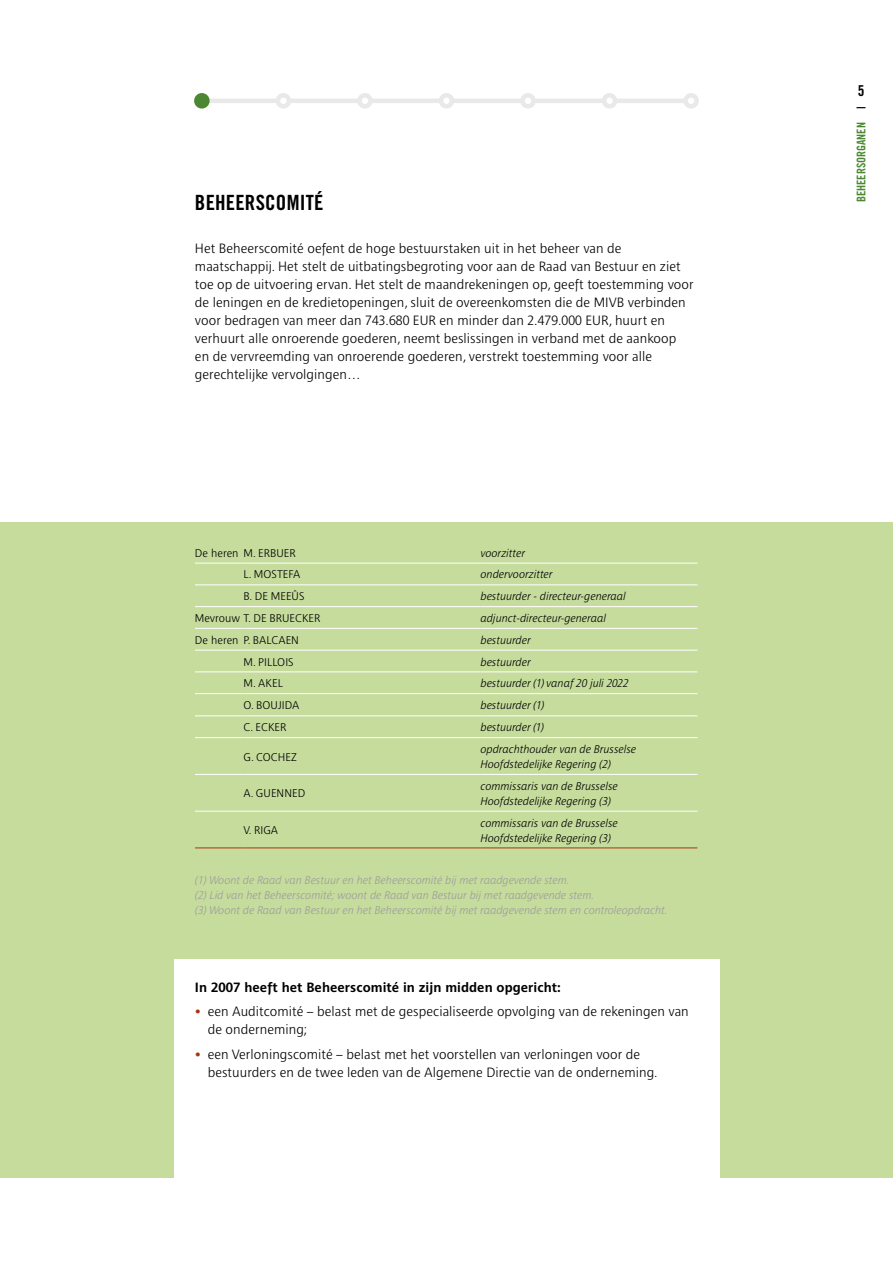
<style>
.page{position:relative;width:893px;height:1263px;background:#fff}
.page>*{position:absolute;margin:0;border:0;box-sizing:border-box;transform-origin:0 0}
.Titre_2{font:21px "Trade Gothic LT Std Bd Cn 20";letter-spacing:.01em;color:#000}
.t1{font:15px "Trade Gothic LT Std Bd Cn 20";color:#000}
.Body_texte{font:300 13.5px/18px "Brusseline";letter-spacing:.005em;color:#000}
.Body_texte-2{font:700 13.5px "Brusseline";letter-spacing:.005em;color:#000}
.t2{font:12px "Trade Gothic LT Std Bd Cn 20";color:#4b8831}
.Body_texte_liste{font:italic 300 11.25px/15px "Brusseline";letter-spacing:.005em;color:#000}
.Notes_bas_de_page{font:italic 300 11.25px "Brusseline";letter-spacing:.005em;color:#9d9c9c}
.Body_texte_liste-2{font:300 11.25px "Brusseline";letter-spacing:.005em;color:#000}
.s1{font-weight:700;color:#ab3411}
.s2{color:#000}
</style>
<div class="page">
<hr style="left:202px;top:99px;width:490px;height:4px;background:#eae9ea">
<div style="left:278px;top:95px;width:11px;height:11px;background:#fff;border-radius:50%"></div>
<div style="left:276px;top:93px;width:15px;height:16px;border:4px solid #eae9ea;border-radius:50%"></div>
<div style="left:359px;top:95px;width:11px;height:11px;background:#fff;border-radius:50%"></div>
<div style="left:357px;top:93px;width:16px;height:16px;border:4px solid #eae9ea;border-radius:50%"></div>
<div style="left:441px;top:95px;width:11px;height:11px;background:#fff;border-radius:50%"></div>
<div style="left:439px;top:93px;width:15px;height:16px;border:4px solid #eae9ea;border-radius:50%"></div>
<div style="left:522px;top:95px;width:11px;height:11px;background:#fff;border-radius:50%"></div>
<div style="left:520px;top:93px;width:16px;height:16px;border:4px solid #eae9ea;border-radius:50%"></div>
<div style="left:604px;top:95px;width:11px;height:11px;background:#fff;border-radius:50%"></div>
<div style="left:602px;top:93px;width:15px;height:16px;border:4px solid #eae9ea;border-radius:50%"></div>
<div style="left:686px;top:95px;width:11px;height:11px;background:#fff;border-radius:50%"></div>
<div style="left:683px;top:93px;width:16px;height:16px;border:4px solid #eae9ea;border-radius:50%"></div>
<div style="left:196px;top:95px;width:11px;height:11px;background:#4b8831;border-radius:50%"></div>
<div style="left:194px;top:93px;width:16px;height:16px;border:4px solid #4b8831;border-radius:50%"></div>
<div style="left:0;top:522px;width:893px;height:656px;background:#c6dc9d"></div>
<div style="left:174px;top:959px;width:545px;height:252px;background:#fff"></div>
<hr style="left:195px;top:563px;width:48px;height:1px;background:#fff">
<hr style="left:243px;top:563px;width:237px;height:1px;background:#fff">
<hr style="left:480px;top:563px;width:217px;height:1px;background:#fff">
<hr style="left:195px;top:584px;width:48px;height:1px;background:#fff">
<hr style="left:243px;top:584px;width:237px;height:1px;background:#fff">
<hr style="left:480px;top:584px;width:217px;height:1px;background:#fff">
<hr style="left:195px;top:606px;width:48px;height:1px;background:#fff">
<hr style="left:243px;top:606px;width:237px;height:1px;background:#fff">
<hr style="left:480px;top:606px;width:217px;height:1px;background:#fff">
<hr style="left:195px;top:628px;width:48px;height:1px;background:#fff">
<hr style="left:243px;top:628px;width:237px;height:1px;background:#fff">
<hr style="left:480px;top:628px;width:217px;height:1px;background:#fff">
<hr style="left:195px;top:650px;width:48px;height:1px;background:#fff">
<hr style="left:243px;top:650px;width:237px;height:1px;background:#fff">
<hr style="left:480px;top:650px;width:217px;height:1px;background:#fff">
<hr style="left:195px;top:671px;width:48px;height:1px;background:#fff">
<hr style="left:243px;top:671px;width:237px;height:1px;background:#fff">
<hr style="left:480px;top:671px;width:217px;height:1px;background:#fff">
<hr style="left:195px;top:693px;width:48px;height:1px;background:#fff">
<hr style="left:243px;top:693px;width:237px;height:1px;background:#fff">
<hr style="left:480px;top:693px;width:217px;height:1px;background:#fff">
<hr style="left:195px;top:715px;width:48px;height:1px;background:#fff">
<hr style="left:243px;top:715px;width:237px;height:1px;background:#fff">
<hr style="left:480px;top:715px;width:217px;height:1px;background:#fff">
<hr style="left:195px;top:737px;width:48px;height:1px;background:#fff">
<hr style="left:243px;top:737px;width:237px;height:1px;background:#fff">
<hr style="left:480px;top:737px;width:217px;height:1px;background:#fff">
<hr style="left:195px;top:774px;width:48px;height:1px;background:#fff">
<hr style="left:243px;top:774px;width:237px;height:1px;background:#fff">
<hr style="left:480px;top:774px;width:217px;height:1px;background:#fff">
<hr style="left:195px;top:811px;width:48px;height:1px;background:#fff">
<hr style="left:243px;top:811px;width:237px;height:1px;background:#fff">
<hr style="left:480px;top:811px;width:217px;height:1px;background:#fff">
<hr style="left:195px;top:847px;width:48px;height:1px;background:#ab3411">
<hr style="left:243px;top:847px;width:237px;height:1px;background:#ab3411">
<hr style="left:480px;top:847px;width:217px;height:1px;background:#ab3411">
<p class="Titre_2" style="left:195px;top:189px;width:130px">BEHEERSCOMITÉ</p>
<p class="Body_texte" style="left:195px;top:239px;width:500px">Het Beheerscomité oefent de hoge bestuurstaken uit in het beheer van de maatschappij. Het stelt de uitbatingsbegroting voor aan de Raad van Bestuur en ziet toe op de uitvoering ervan. Het stelt de maandrekeningen op, geeft toestemming voor de leningen en de kredietopeningen, sluit de overeenkomsten die de MIVB verbinden voor bedragen van meer dan 743.680 EUR en minder dan 2.479.000 EUR, huurt en verhuurt alle onroerende goederen, neemt beslissingen in verband met de aankoop en de vervreemding van onroerende goederen, verstrekt toestemming voor alle gerechtelijke vervolgingen…</p>
<p class="Body_texte_liste-2" style="left:195px;top:547px;width:102px">De heren M. ERBUER</p>
<p class="Body_texte_liste" style="left:480px;top:545px;width:46px">voorzitter</p>
<p class="Body_texte_liste-2" style="left:243px;top:568px;width:58px">L. MOSTEFA</p>
<p class="Body_texte_liste" style="left:480px;top:567px;width:74px">ondervoorzitter</p>
<p class="Body_texte_liste-2" style="left:243px;top:590px;width:62px">B. DE MEEÛS</p>
<p class="Body_texte_liste" style="left:480px;top:589px;width:147px">bestuurder - directeur-generaal</p>
<p class="Body_texte_liste-2" style="left:195px;top:612px;width:127px">Mevrouw T. DE BRUECKER</p>
<p class="Body_texte_liste" style="left:480px;top:611px;width:127px">adjunct-directeur-generaal</p>
<p class="Body_texte_liste-2" style="left:195px;top:634px;width:106px">De heren P. BALCAEN</p>
<p class="Body_texte_liste" style="left:480px;top:632px;width:52px">bestuurder</p>
<p class="Body_texte_liste-2" style="left:243px;top:655px;width:52px">M. PILLOIS</p>
<p class="Body_texte_liste" style="left:480px;top:654px;width:52px">bestuurder</p>
<p class="Body_texte_liste-2" style="left:243px;top:677px;width:41px">M. AKEL</p>
<p class="Body_texte_liste" style="left:480px;top:676px;width:149px">bestuurder (1) vanaf 20 juli 2022</p>
<p class="Body_texte_liste-2" style="left:243px;top:699px;width:57px">O. BOUJIDA</p>
<p class="Body_texte_liste" style="left:480px;top:698px;width:65px">bestuurder (1)</p>
<p class="Body_texte_liste-2" style="left:243px;top:721px;width:45px">C. ECKER</p>
<p class="Body_texte_liste" style="left:480px;top:720px;width:65px">bestuurder (1)</p>
<p class="Body_texte_liste-2" style="left:243px;top:750px;width:55px">G. COCHEZ</p>
<p class="Body_texte_liste" style="left:480px;top:742px;width:157px">opdrachthouder van de Brusselse<br>Hoofdstedelijke Regering (2)</p>
<p class="Body_texte_liste-2" style="left:243px;top:787px;width:63px">A. GUENNED</p>
<p class="Body_texte_liste" style="left:480px;top:778px;width:139px">commissaris van de Brusselse<br>Hoofdstedelijke Regering (3)</p>
<p class="Body_texte_liste-2" style="left:243px;top:824px;width:36px">V. RIGA</p>
<p class="Body_texte_liste" style="left:480px;top:815px;width:139px">commissaris van de Brusselse<br>Hoofdstedelijke Regering (3)</p>
<p class="Notes_bas_de_page" style="left:195px;top:874px;width:376px">(1) Woont de Raad van Bestuur en het Beheerscomité bij met raadgevende stem.</p>
<p class="Notes_bas_de_page" style="left:195px;top:889px;width:401px">(2) Lid van het Beheerscomité; woont de Raad van Bestuur bij met raadgevende stem.</p>
<p class="Notes_bas_de_page" style="left:195px;top:904px;width:474px">(3) Woont de Raad van Bestuur en het Beheerscomité bij met raadgevende stem en controleopdracht.</p>
<p class="Body_texte-2" style="left:195px;top:980px;width:367px">In 2007 heeft het Beheerscomité in zijn midden opgericht:</p>
<p class="Body_texte" style="left:208px;top:1003px;width:483px;text-indent:-13px"><span class="s1">•</span> een Auditcomité – belast met de gespecialiseerde opvolging van de rekeningen van de onderneming;</p>
<p class="Body_texte" style="left:208px;top:1045px;width:451px;text-indent:-13px"><span class="s1">•</span> een Verloningscomité – belast met het voorstellen van verloningen voor de bestuurders en de twee leden van de Algemene Directie van de onderneming.</p>
<p class="t1" style="left:858px;top:81px;width:8px">5</p>
<p class="t2" style="left:854px;top:202px;width:97px;rotate:-90deg">BEHEERSORGANEN <span class="s2">|</span></p>
</div>
